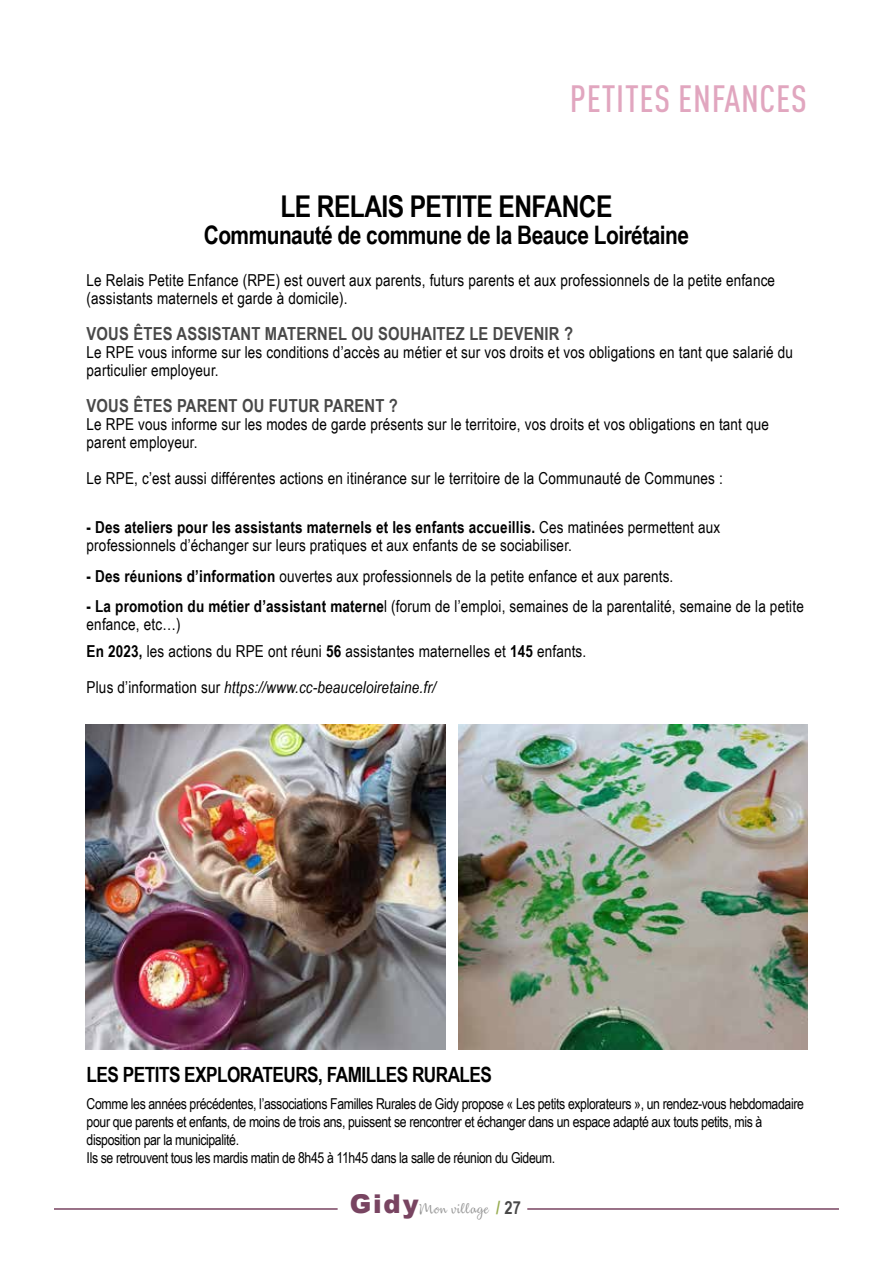
<style>
.page{position:relative;width:893px;height:1263px;background:#fff}
.page>*{position:absolute;margin:0;border:0;box-sizing:border-box;transform-origin:0 0}
.t1{font:500 condensed 37.5px "DIN Pro";letter-spacing:.02em;color:#e1a6bf}
.t2{font:700 30px "Arial Narrow";letter-spacing:-.02em;color:#000}
.t3{font:700 25.5px "Arial Narrow";letter-spacing:-.02em;color:#000}
.t4{font:700 21px "Arial Narrow";letter-spacing:-.025em;color:#000}
.t5{font:700 18px "Arial Narrow";letter-spacing:.01em;color:#484848}
.t6{font:16.5px/18px "Arial Narrow";letter-spacing:.01em;color:#000}
.t7{font:15px/18px "Arial Narrow";letter-spacing:-.025em;color:#000}
.t8{font:13.8px "Dulcelin";letter-spacing:.05em;color:#939393}
.s1{font-weight:700}
.s2{font-style:italic}
.s3{font-family:"Arial";font-weight:900;font-size:25.95px;color:#784461}
.s4{font-family:"Arial Narrow";font-weight:700;font-size:18px;color:#99ad53}
.s5{font-family:"Arial Narrow";font-weight:700;font-size:18px;color:#484848}
</style>
<div class="page">
<hr style="left:54px;top:1208px;width:284px;height:2px;background:#784461">
<hr style="left:527px;top:1208px;width:312px;height:2px;background:#784461">
<img style="left:85px;top:725px;width:361px;height:324px">
<img style="left:458px;top:725px;width:350px;height:324px">
<h1 class="t1" style="left:570px;top:71px;width:239px">PETITES ENFANCES</h1>
<h2 class="t2" style="left:280px;top:184px;width:334px">LE RELAIS PETITE ENFANCE</h2>
<h3 class="t3" style="left:204px;top:215px;width:487px">Communauté de commune de la Beauce Loirétaine</h3>
<p class="t6" style="left:87px;top:271px;width:690px">Le Relais Petite Enfance (RPE) est ouvert aux parents, futurs parents et aux professionnels de la petite enfance (assistants maternels et garde à domicile).</p>
<p class="t5" style="left:87px;top:320px;width:488px">VOUS ÊTES ASSISTANT MATERNEL OU SOUHAITEZ LE DEVENIR ?</p>
<p class="t6" style="left:87px;top:343px;width:708px">Le RPE vous informe sur les conditions d’accès au métier et sur vos droits et vos obligations en tant que salarié du particulier employeur.</p>
<p class="t5" style="left:87px;top:392px;width:313px">VOUS ÊTES PARENT OU FUTUR PARENT ?</p>
<p class="t6" style="left:87px;top:415px;width:684px">Le RPE vous informe sur les modes de garde présents sur le territoire, vos droits et vos obligations en tant que parent employeur.</p>
<p class="t6" style="left:87px;top:469px;width:638px">Le RPE, c’est aussi différentes actions en itinérance sur le territoire de la Communauté de Communes :</p>
<p class="t6" style="left:87px;top:517px;width:635px"><span class="s1">- Des ateliers pour les assistants maternels et les enfants accueillis.</span> Ces matinées permettent aux professionnels d’échanger sur leurs pratiques et aux enfants de se sociabiliser.</p>
<p class="t6" style="left:87px;top:566px;width:588px"><span class="s1">- Des réunions d’information</span> ouvertes aux professionnels de la petite enfance et aux parents.</p>
<p class="t6" style="left:87px;top:597px;width:719px"><span class="s1">- La promotion du métier d’assistant materne</span>l (forum de l’emploi, semaines de la parentalité, semaine de la petite enfance, etc…)</p>
<p class="t6" style="left:87px;top:632px;width:501px;line-height:36px"><span class="s1">En 2023,</span> les actions du RPE ont réuni <span class="s1">56</span> assistantes maternelles et <span class="s1">145</span> enfants.<br>Plus d’information sur <span class="s2">https://www.cc-beauceloiretaine.fr/</span></p>
<p class="t4" style="left:87px;top:1059px;width:407px">LES PETITS EXPLORATEURS, FAMILLES RURALES</p>
<p class="t7" style="left:87px;top:1094px;width:719px">Comme les années précédentes, l’associations Familles Rurales de Gidy propose « Les petits explorateurs », un rendez-vous hebdomadaire pour que parents et enfants, de moins de trois ans, puissent se rencontrer et échanger dans un espace adapté aux touts petits, mis à disposition par la municipalité.<br>Ils se retrouvent tous les mardis matin de 8h45 à 11h45 dans la salle de réunion du Gideum.</p>
<p class="t8" style="left:350px;top:1200px;width:173px"><span class="s3">Gidy</span>Mon village <span class="s4">/</span> <span class="s5">27</span></p>
</div>
